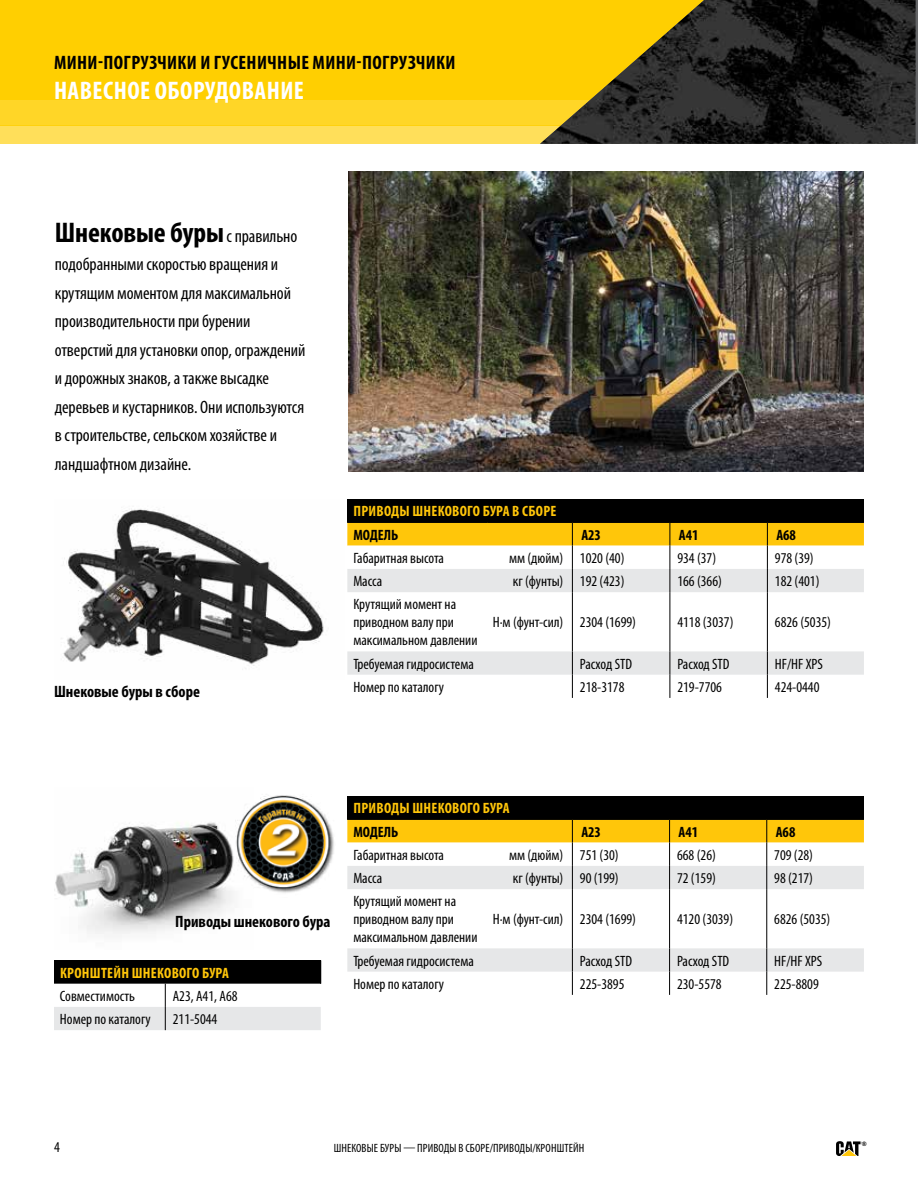
<style>
.page{position:relative;width:918px;height:1188px;background:#fff}
.page>*{position:absolute;margin:0;border:0;box-sizing:border-box;transform-origin:0 0}
.t1{font:700 condensed 28.5px "Myriad Pro";letter-spacing:-.005em;color:#000}
.t2{font:700 condensed 25.5px "Myriad Pro";letter-spacing:.02em;color:#fff}
.t3{font:700 condensed 19.5px "Myriad Pro";letter-spacing:.02em;color:#000}
.t4{font:condensed 18px/28.5px "Myriad Pro";letter-spacing:-.005em;color:#000}
.t5{font:700 condensed 16.5px "Myriad Pro";color:#000}
.t6{font:condensed 15px/18px "Myriad Pro";color:#000}
.t7{font:700 condensed 15px "Myriad Pro";letter-spacing:.02em;color:#ffc60a}
.t8{font:700 condensed 15px "Myriad Pro";color:#000}
.t9{font:condensed 12px "Myriad Pro";letter-spacing:.01em;color:#000}
.t10{font:700 condensed 6px "Univers LT Std";color:#000}
.s1{font-weight:400;font-size:18px}
</style>
<div class="page">
<div style="left:0;top:0;width:904px;height:99px;background:#ffcf01"></div>
<div style="left:0;top:99px;width:904px;height:26px;background:#ffd627"></div>
<div style="left:0;top:125px;width:904px;height:19px;background:#ffdf5a"></div>
<img style="left:540px;top:0;width:376px;height:144px">
<svg style="left:836px;top:1141px;width:25px;height:15px"></svg>
<img style="left:348px;top:171px;width:516px;height:301px">
<div style="left:347px;top:796px;width:517px;height:23px;background:#000"></div>
<svg style="left:347px;top:889px;width:517px;height:83px"></svg>
<hr style="left:572px;top:889px;width:1px;height:59px;background:#000">
<hr style="left:669px;top:889px;width:1px;height:59px;background:#000">
<hr style="left:766px;top:889px;width:1px;height:59px;background:#000">
<svg style="left:572px;top:948px;width:1px;height:47px"></svg>
<svg style="left:669px;top:948px;width:1px;height:47px"></svg>
<svg style="left:766px;top:948px;width:1px;height:47px"></svg>
<svg style="left:347px;top:820px;width:517px;height:69px"></svg>
<hr style="left:347px;top:819px;width:141px;height:1px;background:#000">
<hr style="left:488px;top:819px;width:84px;height:1px;background:#000">
<hr style="left:572px;top:819px;width:98px;height:1px;background:#000">
<hr style="left:670px;top:819px;width:97px;height:1px;background:#000">
<hr style="left:767px;top:819px;width:97px;height:1px;background:#000">
<img style="left:61px;top:509px;width:263px;height:160px">
<div style="left:347px;top:499px;width:517px;height:23px;background:#000"></div>
<svg style="left:347px;top:592px;width:517px;height:83px"></svg>
<hr style="left:572px;top:592px;width:1px;height:59px;background:#000">
<hr style="left:670px;top:592px;width:1px;height:59px;background:#000">
<hr style="left:767px;top:592px;width:1px;height:59px;background:#000">
<svg style="left:572px;top:651px;width:1px;height:47px"></svg>
<svg style="left:670px;top:651px;width:1px;height:47px"></svg>
<svg style="left:767px;top:651px;width:1px;height:47px"></svg>
<svg style="left:347px;top:523px;width:517px;height:69px"></svg>
<hr style="left:347px;top:522px;width:141px;height:1px;background:#000">
<hr style="left:488px;top:522px;width:84px;height:1px;background:#000">
<hr style="left:572px;top:522px;width:98px;height:1px;background:#000">
<hr style="left:670px;top:522px;width:97px;height:1px;background:#000">
<hr style="left:767px;top:522px;width:97px;height:1px;background:#000">
<img style="left:54px;top:822px;width:180px;height:112px">
<img style="left:235px;top:795px;width:99px;height:98px">
<svg style="left:54px;top:960px;width:268px;height:70px"></svg>
<h3 class="t3" style="left:54px;top:51px;width:403px">МИНИ-ПОГРУЗЧИКИ И ГУСЕНИЧНЫЕ МИНИ-ПОГРУЗЧИКИ</h3>
<h2 class="t2" style="left:54px;top:77px;width:252px">НАВЕСНОЕ ОБОРУДОВАНИЕ</h2>
<h1 class="t1" style="left:55px;top:217px;width:244px">Шнековые буры <span class="s1">с правильно</span></h1>
<p class="t4" style="left:55px;top:250px;width:252px">подобранными скоростью вращения и крутящим моментом для максимальной производительности при бурении отверстий для установки опор, ограждений и дорожных знаков, а также высадке деревьев и кустарников. Они используются в строительстве, сельском хозяйстве и ландшафтном дизайне.</p>
<p class="t5" style="left:54px;top:683px;width:148px">Шнековые буры в сборе</p>
<p class="t7" style="left:353px;top:503px;width:204px">ПРИВОДЫ ШНЕКОВОГО БУРА В СБОРЕ</p>
<p class="t8" style="left:353px;top:526px;width:47px">МОДЕЛЬ</p>
<p class="t8" style="left:581px;top:526px;width:21px">A23</p>
<p class="t8" style="left:679px;top:526px;width:21px">A41</p>
<p class="t8" style="left:776px;top:526px;width:21px">A68</p>
<p class="t6" style="left:353px;top:549px;width:92px">Габаритная высота</p>
<p class="t6" style="left:509px;top:549px;width:117px">мм (дюйм) 1020 (40)</p>
<p class="t6" style="left:677px;top:549px;width:40px">934 (37)</p>
<p class="t6" style="left:775px;top:549px;width:40px">978 (39)</p>
<p class="t6" style="left:353px;top:573px;width:30px">Масса</p>
<p class="t6" style="left:513px;top:573px;width:113px">кг (фунты) 192 (423)</p>
<p class="t6" style="left:677px;top:573px;width:46px">166 (366)</p>
<p class="t6" style="left:775px;top:573px;width:46px">182 (401)</p>
<p class="t6" style="left:353px;top:596px;width:126px">Крутящий момент на приводном валу при максимальном давлении</p>
<p class="t6" style="left:493px;top:614px;width:145px">Н·м (фунт-сил) 2304 (1699)</p>
<p class="t6" style="left:677px;top:614px;width:58px">4118 (3037)</p>
<p class="t6" style="left:775px;top:614px;width:58px">6826 (5035)</p>
<p class="t6" style="left:353px;top:655px;width:122px">Требуемая гидросистема</p>
<p class="t6" style="left:580px;top:655px;width:54px">Расход STD</p>
<p class="t6" style="left:677px;top:655px;width:54px">Расход STD</p>
<p class="t6" style="left:775px;top:655px;width:50px">HF/HF XPS</p>
<p class="t6" style="left:353px;top:678px;width:92px">Номер по каталогу</p>
<p class="t6" style="left:580px;top:678px;width:46px">218-3178</p>
<p class="t6" style="left:677px;top:678px;width:46px">219-7706</p>
<p class="t6" style="left:775px;top:678px;width:46px">424-0440</p>
<p class="t5" style="left:175px;top:913px;width:157px">Приводы шнекового бура</p>
<p class="t7" style="left:60px;top:964px;width:170px">КРОНШТЕЙН ШНЕКОВОГО БУРА</p>
<p class="t6" style="left:60px;top:987px;width:77px">Совместимость</p>
<p class="t6" style="left:173px;top:987px;width:66px">A23, A41, A68</p>
<p class="t6" style="left:60px;top:1011px;width:92px">Номер по каталогу</p>
<p class="t6" style="left:173px;top:1011px;width:46px">211-5044</p>
<p class="t7" style="left:353px;top:800px;width:158px">ПРИВОДЫ ШНЕКОВОГО БУРА</p>
<p class="t8" style="left:353px;top:823px;width:47px">МОДЕЛЬ</p>
<p class="t8" style="left:581px;top:823px;width:21px">A23</p>
<p class="t8" style="left:679px;top:823px;width:21px">A41</p>
<p class="t8" style="left:776px;top:823px;width:21px">A68</p>
<p class="t6" style="left:353px;top:846px;width:92px">Габаритная высота</p>
<p class="t6" style="left:509px;top:846px;width:111px">мм (дюйм) 751 (30)</p>
<p class="t6" style="left:677px;top:846px;width:40px">668 (26)</p>
<p class="t6" style="left:774px;top:846px;width:40px">709 (28)</p>
<p class="t6" style="left:353px;top:869px;width:30px">Масса</p>
<p class="t6" style="left:513px;top:869px;width:107px">кг (фунты) 90 (199)</p>
<p class="t6" style="left:677px;top:869px;width:40px">72 (159)</p>
<p class="t6" style="left:774px;top:869px;width:40px">98 (217)</p>
<p class="t6" style="left:353px;top:893px;width:126px">Крутящий момент на приводном валу при максимальном давлении</p>
<p class="t6" style="left:493px;top:911px;width:145px">Н·м (фунт-сил) 2304 (1699)</p>
<p class="t6" style="left:677px;top:911px;width:58px">4120 (3039)</p>
<p class="t6" style="left:774px;top:911px;width:58px">6826 (5035)</p>
<p class="t6" style="left:353px;top:952px;width:122px">Требуемая гидросистема</p>
<p class="t6" style="left:580px;top:952px;width:54px">Расход STD</p>
<p class="t6" style="left:677px;top:952px;width:54px">Расход STD</p>
<p class="t6" style="left:774px;top:952px;width:50px">HF/HF XPS</p>
<p class="t6" style="left:353px;top:975px;width:92px">Номер по каталогу</p>
<p class="t6" style="left:580px;top:975px;width:46px">225-3895</p>
<p class="t6" style="left:677px;top:975px;width:46px">230-5578</p>
<p class="t6" style="left:774px;top:975px;width:46px">225-8809</p>
<p class="t6" style="left:54px;top:1139px;width:7px">4</p>
<p class="t10" style="left:862px;top:1140px;width:6px">®</p>
<p class="t9" style="left:334px;top:1142px;width:252px">ШНЕКОВЫЕ БУРЫ — ПРИВОДЫ В СБОРЕ/ПРИВОДЫ/КРОНШТЕЙН</p>
</div>
